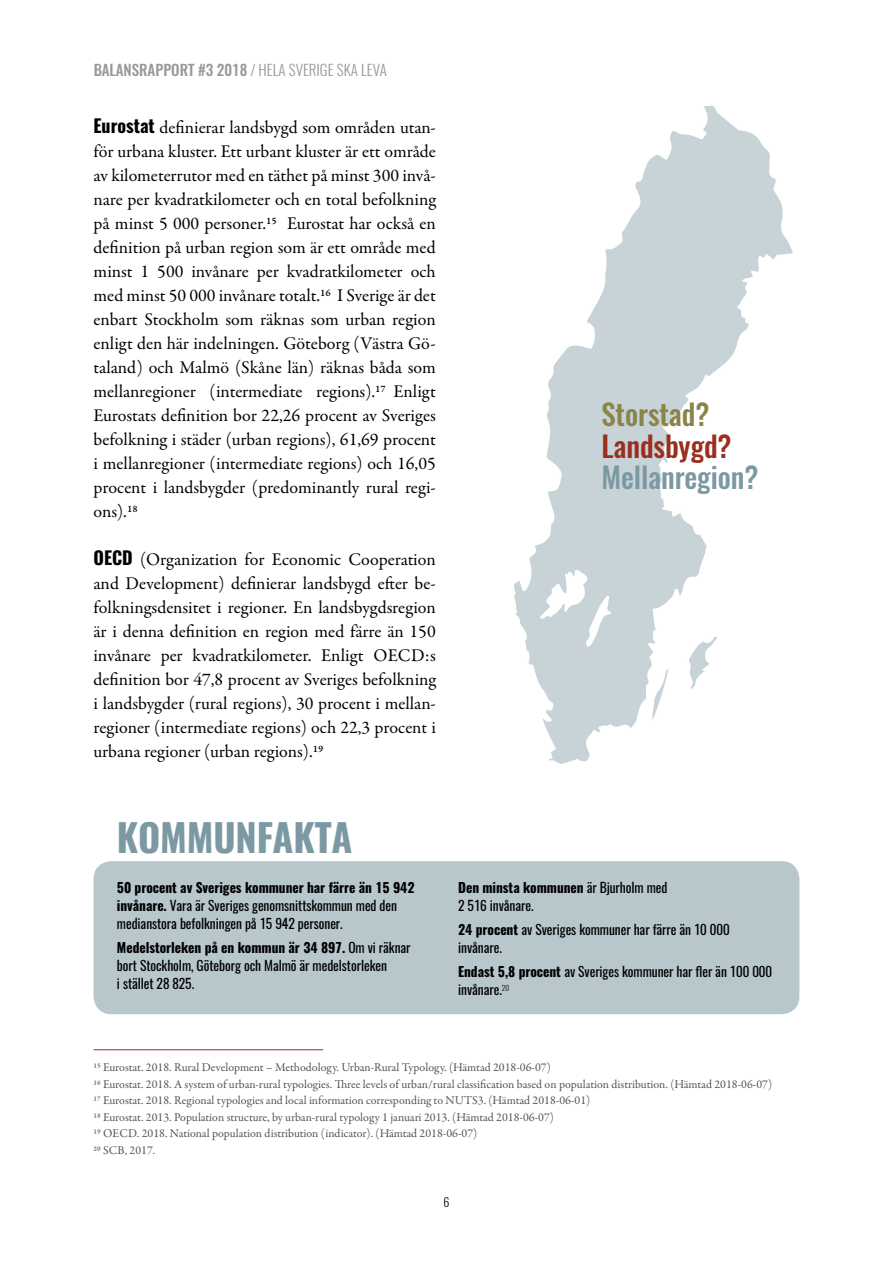
<style>
.page{position:relative;width:893px;height:1263px;background:#fff}
.page>*{position:absolute;margin:0;border:0;box-sizing:border-box;transform-origin:0 0}
.t1{font:700 37.95px "Oswald";letter-spacing:-.005em;color:#7c99a3}
.t2{font:500 28.8px "Oswald";letter-spacing:-.005em;color:#7c99a3}
.t3{font:500 28.8px "Oswald";letter-spacing:-.005em;color:#9c2e20}
.t4{font:500 28.8px "Oswald";letter-spacing:-.005em;color:#8b8448}
.t5{font:18px/24px "Garamond Premr Pro";letter-spacing:-.005em;color:#000;text-align:justify}
.t6{font:500 15px "Oswald";color:#545352}
.t7{font:13.5px/18px "Oswald";letter-spacing:-.005em;color:#000}
.t8{font:12px/16.5px "Garamond Premr Pro";letter-spacing:-.005em;color:#545352}
.t9{font:300 12px "Oswald";color:#000}
.s1{font-weight:300}
.s2{font-family:"Oswald";font-weight:700}
.s3{font-weight:700}
</style>
<div class="page">
<hr style="left:94px;top:1049px;width:229px;height:1px;background:#9c2e20">
<svg style="left:514px;top:105px;width:279px;height:659px"></svg>
<div style="left:94px;top:861px;width:705px;height:153px;background:#b7c7cc;border-radius:18px"></div>
<p class="t6" style="left:93px;top:62px;width:295px">BALANSRAPPORT #3 2018 <span class="s1">/ HELA SVERIGE SKA LEVA</span></p>
<p class="t5" style="left:94px;top:116px;width:344px"><span class="s2">Eurostat</span> definierar landsbygd som områden utan&shy;för urbana kluster. Ett urbant kluster är ett område av kilometerrutor med en täthet på minst 300 invå&shy;nare per kvadratkilometer och en total befolkning på minst 5 000 personer.15 Eurostat har också en definition på urban region som är ett område med minst 1 500 invånare per kvadratkilometer och med minst 50 000 invånare totalt.16 I Sverige är det enbart Stockholm som räknas som urban region enligt den här indelningen. Göteborg (Västra Gö&shy;taland) och Malmö (Skåne län) räknas båda som mellanregioner (intermediate regions).17 Enligt Eurostats definition bor 22,26 procent av Sveriges befolkning i städer (urban regions), 61,69 procent i mellanregioner (intermediate regions) och 16,05 procent i landsbygder (predominantly rural regi&shy;ons).18</p>
<p class="t5" style="left:94px;top:548px;width:344px"><span class="s2">OECD</span> (Organization for Economic Cooperation and Development) definierar landsbygd efter be&shy;folkningsdensitet i regioner. En landsbygdsregion är i denna definition en region med färre än 150 invånare per kvadratkilometer. Enligt OECD:s definition bor 47,8 procent av Sveriges befolkning i landsbygder (rural regions), 30 procent i mellan&shy;regioner (intermediate regions) och 22,3 procent i urbana regioner (urban regions).19</p>
<h2 class="t4" style="left:601px;top:399px;width:109px">Storstad?</h2>
<h2 class="t3" style="left:601px;top:431px;width:132px">Landsbygd?</h2>
<h2 class="t2" style="left:601px;top:462px;width:158px">Mellanregion?</h2>
<h1 class="t1" style="left:117px;top:818px;width:237px">KOMMUNFAKTA</h1>
<p class="t7" style="left:117px;top:877px;width:299px"><span class="s3">50 procent av Sveriges kommuner har färre än 15 942 invånare.</span> Vara är Sveriges genomsnittskommun med den medianstora befolkningen på 15 942 personer.</p>
<p class="t7" style="left:117px;top:937px;width:295px"><span class="s3">Medelstorleken på en kommun är 34 897.</span> Om vi räknar bort Stockholm, Göteborg och Malmö är medelstorleken<br>i stället 28 825.</p>
<p class="t7" style="left:458px;top:877px;width:211px"><span class="s3">Den minsta kommunen</span> är Bjurholm med<br>2 516 invånare.</p>
<p class="t7" style="left:458px;top:919px;width:273px"><span class="s3">24 procent</span> av Sveriges kommuner har färre än 10 000 invånare.</p>
<p class="t7" style="left:458px;top:961px;width:315px"><span class="s3">Endast 5,8 procent</span> av Sveriges kommuner har fler än 100 000 invånare.<sup>20</sup></p>
<p class="t8" style="left:94px;top:1059px;width:680px">15 Eurostat. 2018. Rural Development – Methodology. Urban-Rural Typology. (Hämtad 2018-06-07)<br>16 Eurostat. 2018. A system of urban-rural typologies. Three levels of urban/rural classification based on population distribution. (Hämtad 2018-06-07)<br>17 Eurostat. 2018. Regional typologies and local information corresponding to NUTS3. (Hämtad 2018-06-01)<br>18 Eurostat. 2013. Population structure, by urban-rural typology 1 januari 2013. (Hämtad 2018-06-07)<br>19 OECD. 2018. National population distribution (indicator). (Hämtad 2018-06-07)<br>20 SCB, 2017.</p>
<p class="t9" style="left:444px;top:1191px;width:7px">6</p>
</div>
